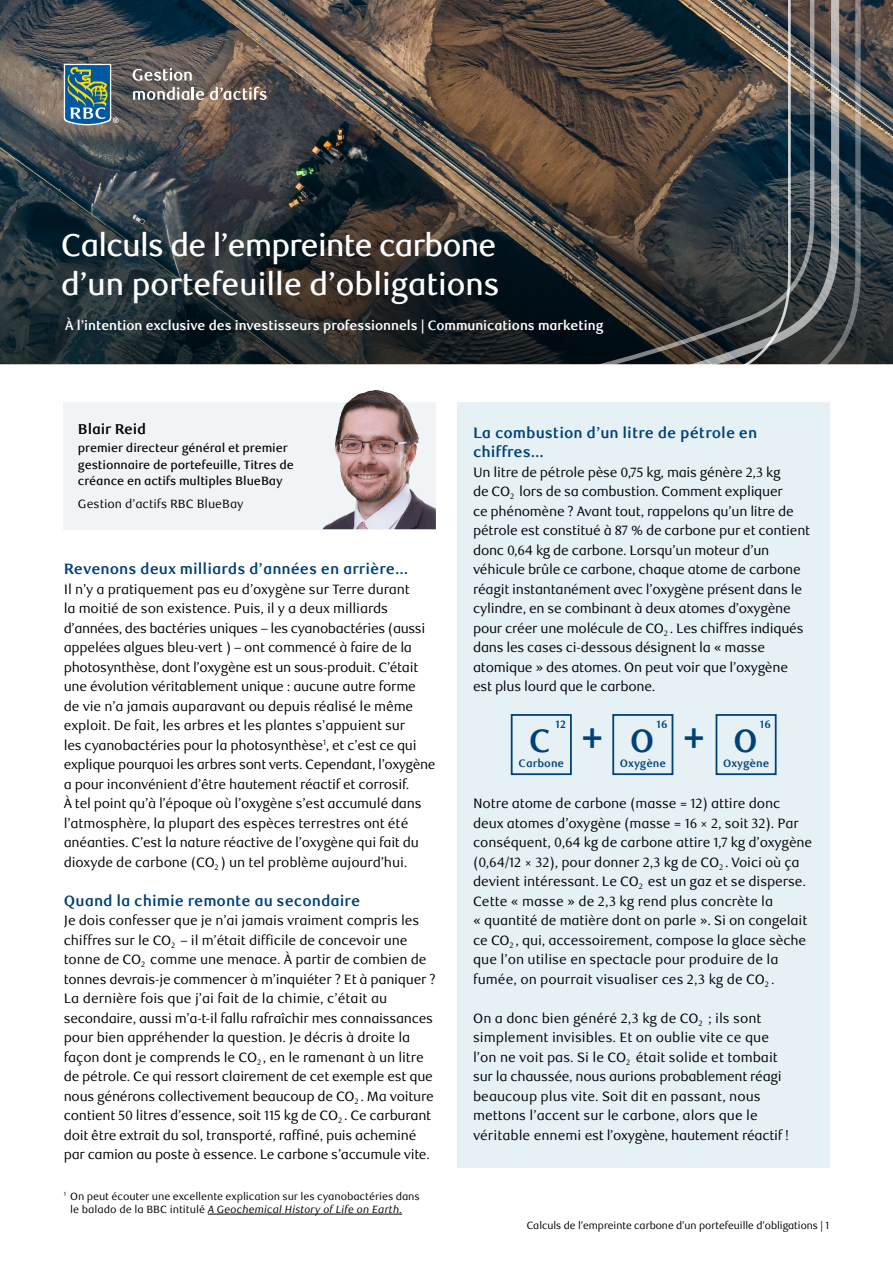
<style>
.page{position:relative;width:893px;height:1263px;background:#fff}
.page>*{position:absolute;margin:0;border:0;box-sizing:border-box;transform-origin:0 0}
.Factsheet__Body_Copy{font:700 43.05px "RBC Text";color:#004177}
.Factsheet__Body_Copy-2{font:700 32.25px "RBC Text";color:#004177}
.Factsheet_headline_t{font:500 31.5px/39px "RBC Display";color:#fff}
.Factsheet__Body_Copy-3{font:700 15px/19.5px "RBC Text";color:#004177}
.Factsheet__Body_Copy-4{font:700 14.25px "RBC Text";letter-spacing:-.01em;color:#000}
.Factsheet__Body_Copy-5{font:13.5px/19.5px "RBC Text";letter-spacing:-.02em;color:#000}
.Factsheet__Body_Copy-6{font:13.5px/19.5px "RBC Text";color:#000}
.Factsheet__folios{font:700 13.5px "RBC Display";color:#fff}
.Factsheet__Body_Copy-7{font:500 12px/16.5px "RBC Text";letter-spacing:-.01em;color:#000}
.Factsheet__Body_Copy-8{font:12px "RBC Text";color:#000}
.Factsheet__Body_Copy-9{font:700 10.8px "RBC Text";color:#004177}
.Factsheet__Body_Copy-10{font:10.5px/13.5px "RBC Text";letter-spacing:-.01em;color:#000}
.t1{font:10.5px "RBC Display";color:#000}
.s1{font-style:italic}
</style>
<div class="page">
<img style="left:0;top:0;width:893px;height:165px">
<svg style="left:0;top:165px;width:893px;height:199px;background:#262e32"></svg>
<div style="left:64px;top:402px;width:372px;height:127px;background:#f0f4f6"></div>
<hr style="left:0;top:364px;width:893px;height:1px;background:#d1cbc3">
<svg style="left:839px;top:0;width:22px;height:364px;background:#484e52"></svg>
<svg style="left:470px;top:0;width:369px;height:365px;background:#46423d"></svg>
<svg style="left:64px;top:64px;width:55px;height:61px;background:#53808b"></svg>
<div style="left:302px;top:384px;width:134px;height:145px;background:linear-gradient(to right,#f8fafb,#fff)"></div>
<img style="left:322px;top:390px;width:114px;height:139px">
<svg style="left:133px;top:68px;width:59px;height:13px"></svg>
<svg style="left:133px;top:87px;width:71px;height:13px"></svg>
<svg style="left:210px;top:87px;width:57px;height:13px"></svg>
<div style="left:457px;top:402px;width:372px;height:765px;background:#e6f1f6"></div>
<div style="left:511px;top:714px;width:61px;height:61px;border:2px solid #004177"></div>
<div style="left:612px;top:714px;width:61px;height:61px;border:2px solid #004177"></div>
<div style="left:716px;top:714px;width:61px;height:61px;border:2px solid #004177"></div>
<hr style="left:208px;top:1214px;width:194px;height:1px;background:#000">
<p class="Factsheet_headline_t" style="left:61px;top:227px;width:440px">Calculs de l’empreinte carbone d’un portefeuille d’obligations</p>
<p class="Factsheet__folios" style="left:65px;top:317px;width:540px">À l’intention exclusive des investisseurs professionnels | Communications marketing</p>
<p class="Factsheet__Body_Copy-4" style="left:78px;top:421px;width:70px">Blair Reid</p>
<p class="Factsheet__Body_Copy-7" style="left:78px;top:440px;width:217px">premier directeur général et premier gestionnaire de portefeuille, Titres de créance en actifs multiples BlueBay</p>
<p class="Factsheet__Body_Copy-8" style="left:78px;top:497px;width:167px">Gestion d’actifs RBC BlueBay</p>
<p class="Factsheet__Body_Copy-3" style="left:64px;top:560px;width:346px">Revenons deux milliards d’années en arrière…</p>
<p class="Factsheet__Body_Copy-5" style="left:64px;top:580px;width:373px">Il n’y a pratiquement pas eu d’oxygène sur Terre durant<br>la moitié de son existence. Puis, il y a deux milliards d’années, des bactéries uniques – les cyanobactéries (aussi appelées algues bleu-vert ) – ont commencé à faire de la photosynthèse, dont l’oxygène est un sous-produit. C’était une évolution véritablement unique : aucune autre forme<br>de vie n’a jamais auparavant ou depuis réalisé le même exploit. De fait, les arbres et les plantes s’appuient sur<br>les cyanobactéries pour la photosynthèse<sup>1</sup>, et c’est ce qui explique pourquoi les arbres sont verts. Cependant, l’oxygène a pour inconvénient d’être hautement réactif et corrosif.<br>À tel point qu’à l’époque où l’oxygène s’est accumulé dans l’atmosphère, la plupart des espèces terrestres ont été anéanties. C’est la nature réactive de l’oxygène qui fait du dioxyde de carbone (CO<sub>2</sub> ) un tel problème aujourd’hui.</p>
<p class="Factsheet__Body_Copy-3" style="left:64px;top:891px;width:298px">Quand la chimie remonte au secondaire</p>
<p class="Factsheet__Body_Copy-5" style="left:64px;top:911px;width:374px">Je dois confesser que je n’ai jamais vraiment compris les chiffres sur le CO<sub>2</sub> – il m’était difficile de concevoir une tonne de CO<sub>2</sub> comme une menace. À partir de combien de tonnes devrais-je commencer à m’inquiéter ? Et à paniquer ?<br>La dernière fois que j’ai fait de la chimie, c’était au secondaire, aussi m’a-t-il fallu rafraîchir mes connaissances pour bien appréhender la question. Je décris à droite la façon dont je comprends le CO<sub>2</sub> , en le ramenant à un litre de pétrole. Ce qui ressort clairement de cet exemple est que nous générons collectivement beaucoup de CO<sub>2</sub> . Ma voiture contient 50 litres d’essence, soit 115 kg de CO<sub>2</sub> . Ce carburant doit être extrait du sol, transporté, raffiné, puis acheminé par camion au poste à essence. Le carbone s’accumule vite.</p>
<p class="Factsheet__Body_Copy-10" style="left:70px;top:1189px;width:351px;text-indent:-6px"><sup>1</sup> On peut écouter une excellente explication sur les cyanobactéries dans le balado de la BBC intitulé <span class="s1">A Geochemical History of Life on Earth.</span></p>
<p class="Factsheet__Body_Copy-3" style="left:473px;top:423px;width:286px">La combustion d’un litre de pétrole en chiffres…</p>
<p class="Factsheet__Body_Copy-5" style="left:473px;top:463px;width:339px">Un litre de pétrole pèse 0,75 kg, mais génère 2,3 kg<br>de CO<sub>2</sub> lors de sa combustion. Comment expliquer<br>ce phénomène ? Avant tout, rappelons qu’un litre de pétrole est constitué à 87 % de carbone pur et contient donc 0,64 kg de carbone. Lorsqu’un moteur d’un véhicule brûle ce carbone, chaque atome de carbone réagit instantanément avec l’oxygène présent dans le cylindre, en se combinant à deux atomes d’oxygène pour créer une molécule de CO<sub>2</sub> . Les chiffres indiqués dans les cases ci-dessous désignent la « masse atomique » des atomes. On peut voir que l’oxygène est plus lourd que le carbone.</p>
<p class="Factsheet__Body_Copy-9" style="left:556px;top:718px;width:12px">12</p>
<p class="Factsheet__Body_Copy-2" style="left:529px;top:721px;width:24px">C</p>
<p class="Factsheet__Body_Copy-9" style="left:519px;top:757px;width:47px">Carbone</p>
<p class="Factsheet__Body_Copy-9" style="left:657px;top:718px;width:13px">16</p>
<p class="Factsheet__Body_Copy" style="left:580px;top:709px;width:26px">+</p>
<p class="Factsheet__Body_Copy" style="left:681px;top:709px;width:26px">+</p>
<p class="Factsheet__Body_Copy-2" style="left:630px;top:721px;width:26px">O</p>
<p class="Factsheet__Body_Copy-9" style="left:620px;top:757px;width:48px">Oxygène</p>
<p class="Factsheet__Body_Copy-9" style="left:760px;top:718px;width:13px">16</p>
<p class="Factsheet__Body_Copy-2" style="left:733px;top:721px;width:26px">O</p>
<p class="Factsheet__Body_Copy-9" style="left:723px;top:757px;width:48px">Oxygène</p>
<p class="Factsheet__Body_Copy-5" style="left:473px;top:794px;width:341px">Notre atome de carbone (masse = 12) attire donc deux atomes d’oxygène (masse = 16 × 2, soit 32). Par conséquent, 0,64 kg de carbone attire 1,7 kg d’oxygène (0,64/12 × 32), pour donner 2,3 kg de CO<sub>2</sub> . Voici où ça devient intéressant. Le CO<sub>2</sub> est un gaz et se disperse.<br>Cette « masse » de 2,3 kg rend plus concrète la<br>« quantité de matière dont on parle ». Si on congelait ce CO<sub>2</sub> , qui, accessoirement, compose la glace sèche que l’on utilise en spectacle pour produire de la fumée, on pourrait visualiser ces 2,3 kg de CO<sub>2</sub> .</p>
<p class="Factsheet__Body_Copy-6" style="left:473px;top:1009px;width:317px">On a donc bien généré 2,3 kg de CO<sub>2</sub> ; ils sont simplement invisibles. Et on oublie vite ce que l’on ne voit pas. Si le CO<sub>2</sub> était solide et tombait sur la chaussée, nous aurions probablement réagi beaucoup plus vite. Soit dit en passant, nous mettons l’accent sur le carbone, alors que le véritable ennemi est l’oxygène, hautement réactif !</p>
<p class="t1" style="left:527px;top:1219px;width:304px">Calculs de l’empreinte carbone d’un portefeuille d’obligations | 1</p>
</div>
